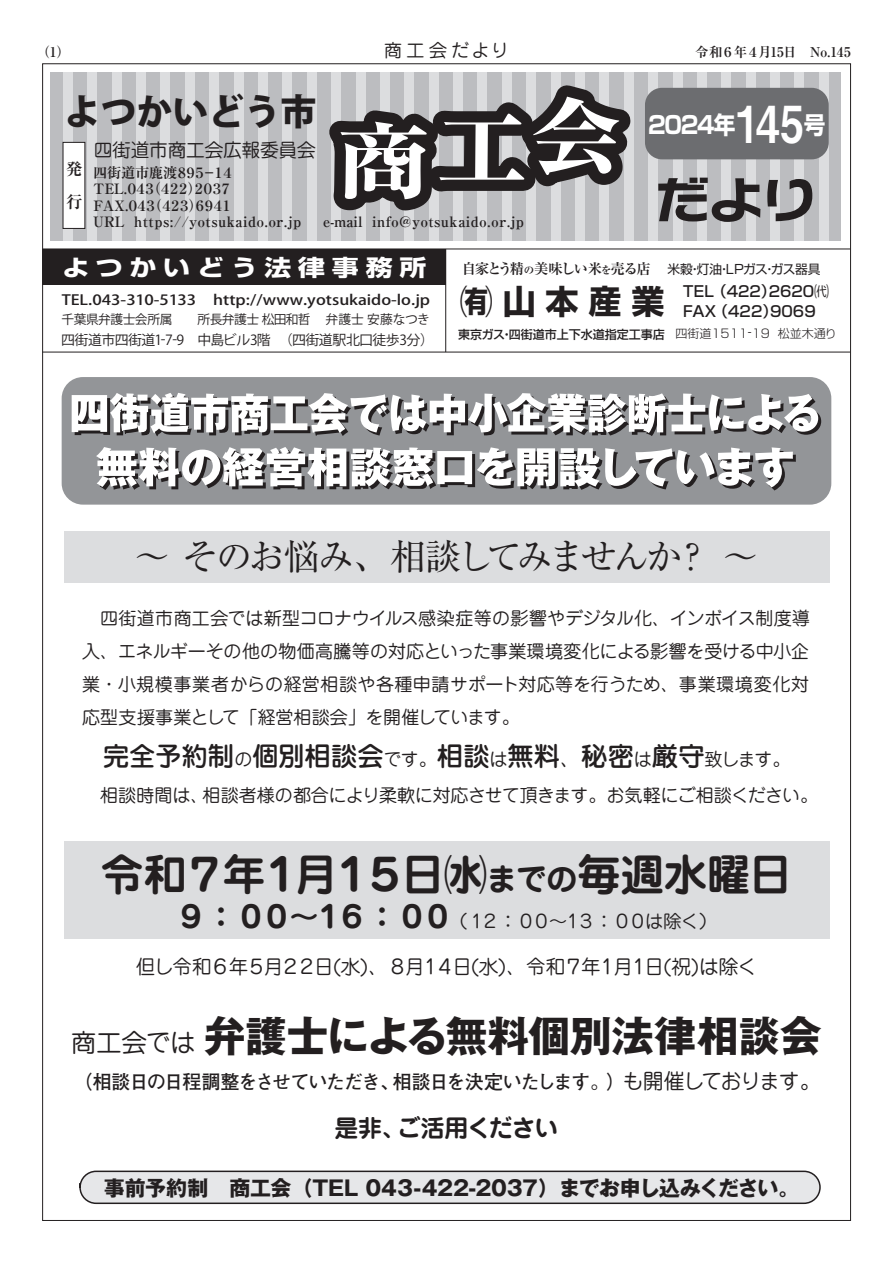
<style>
.page{position:relative;width:893px;height:1263px;background:#fff}
.page>*{position:absolute;margin:0;border:0;box-sizing:border-box;transform-origin:0 0}
.t1{font:700 43.5px "Jun 501 Pro";letter-spacing:-.1em;color:#231f20}
.t2{font:700 42px "Gothic MB101 Pro";letter-spacing:-.015em;color:#231f20}
.t3{font:36px "Ryumin Pro";letter-spacing:-.095em;color:#231f20}
.t4{font:800 36px "Koz Go Pro";color:#231f20}
.t5{font:700 33px "Shin Go Pro";color:#231f20}
.t6{font:500 26.25px "Jun 34 Pro";letter-spacing:.005em;color:#231f20}
.t7{font:700 24px "Jun 501 Pro";letter-spacing:-.04em;color:#231f20}
.t8{font:700 24px "Shin Go Pro";letter-spacing:-.06em;color:#fff;scale:.9 1}
.t9{font:700 22.5px "Shin Go Pro";letter-spacing:.25em;color:#fff;scale:1.2 1}
.t10{font:700 21px "Gothic MB101 Pro";letter-spacing:-.02em;color:#231f20}
.t11{font:19.5px "Jun 201 Pro";letter-spacing:-.115em;color:#231f20}
.t12{font:700 19.2px "Futo Go B101 Pro";letter-spacing:-.075em;color:#231f20}
.t13{font:18.75px "Jun 201 Pro";letter-spacing:-.015em;color:#231f20}
.t14{font:18px/33px "Jun 201 Pro";color:#231f20;text-align:justify}
.t15{font:18px "Jun 201 Pro";letter-spacing:-.145em;color:#231f20}
.t16{font:700 16.5px/32.5px "Ryumin Pro";color:#231f20}
.t17{font:500 15px/19.5px "Shin Go Pro";color:#231f20}
.t18{font:700 14.25px/16.5px "Ryumin Pro";letter-spacing:-.115em;color:#231f20}
.t19{font:700 14.25px "Ryumin Pro";letter-spacing:.035em;color:#231f20}
.t20{font:700 14.25px "Ryumin Pro";letter-spacing:-.095em;color:#231f20}
.t21{font:500 13.95px "Koz Go Pro";color:#231f20;scale:1.19 1}
.t22{font:13.95px "Koz Go Pro";letter-spacing:-.035em;color:#231f20}
.t23{font:700 13.5px "Ryumin Pro";letter-spacing:-.05em;color:#231f20}
.t24{font:12.75px "Koz Go Pro";letter-spacing:-.035em;color:#231f20}
.t25{font:12.75px "Shin Go Pro";letter-spacing:-.015em;color:#231f20}
.t26{font:500 12px "Shin Go Pro";color:#231f20}
.t27{font:300 12px "Shin Go Pro";color:#231f20}
.s1{font-family:"Midashi Go Pro MB31";font-weight:400;font-size:51px}
.s2{font-size:10.5px}
.s3{font-family:"Koz Go Pro";font-weight:400}
.s4{font-family:"Jun 201 Pro";font-weight:400;font-size:18px}
.s5{font-family:"Jun 201 Pro";font-weight:400;font-size:21px}
.s6{font-size:31.5px}
.s7{font-family:"Jun 501 Pro";font-weight:700;font-size:30px}
.s8{font-family:"Jun 201 Pro";font-weight:400;font-size:25.2px}
</style>
<div class="page">
<hr style="left:42px;top:352px;width:808px;height:1px;background:#231f20">
<hr style="left:42px;top:249px;width:808px;height:1px;background:#231f20">
<div style="left:50px;top:72px;width:791px;height:169px;background:#bcbdc0"></div>
<div style="left:63px;top:73px;width:9px;height:168px;background:#dcdddf"></div>
<div style="left:88px;top:73px;width:9px;height:168px;background:#dcdddf"></div>
<div style="left:112px;top:73px;width:9px;height:168px;background:#dcdddf"></div>
<div style="left:136px;top:73px;width:10px;height:168px;background:#dcdddf"></div>
<div style="left:161px;top:73px;width:9px;height:168px;background:#dcdddf"></div>
<div style="left:185px;top:73px;width:9px;height:168px;background:#dcdddf"></div>
<div style="left:478px;top:73px;width:9px;height:168px;background:#dcdddf"></div>
<div style="left:502px;top:73px;width:9px;height:168px;background:#dcdddf"></div>
<div style="left:527px;top:73px;width:9px;height:168px;background:#dcdddf"></div>
<div style="left:551px;top:73px;width:9px;height:168px;background:#dcdddf"></div>
<div style="left:575px;top:73px;width:9px;height:168px;background:#dcdddf"></div>
<div style="left:600px;top:73px;width:9px;height:168px;background:#dcdddf"></div>
<div style="left:624px;top:73px;width:9px;height:168px;background:#dcdddf"></div>
<div style="left:649px;top:73px;width:9px;height:168px;background:#dcdddf"></div>
<div style="left:673px;top:73px;width:9px;height:168px;background:#dcdddf"></div>
<div style="left:697px;top:73px;width:9px;height:168px;background:#dcdddf"></div>
<div style="left:722px;top:73px;width:9px;height:168px;background:#dcdddf"></div>
<div style="left:746px;top:73px;width:9px;height:168px;background:#dcdddf"></div>
<div style="left:771px;top:73px;width:9px;height:168px;background:#dcdddf"></div>
<div style="left:795px;top:73px;width:9px;height:168px;background:#dcdddf"></div>
<div style="left:819px;top:73px;width:9px;height:168px;background:#dcdddf"></div>
<div style="left:63px;top:142px;width:22px;height:87px;background:#fff"></div>
<svg style="left:193px;top:63px;width:273px;height:1158px"></svg>
<div style="left:645px;top:88px;width:184px;height:71px;background:#6c6d70;border-radius:17px"></div>
<svg style="left:340px;top:63px;width:307px;height:147px"></svg>
<svg style="left:658px;top:178px;width:102px;height:44px"></svg>
<svg style="left:767px;top:179px;width:45px;height:42px"></svg>
<div style="left:43px;top:249px;width:403px;height:36px;background:#231f20"></div>
<div style="left:64px;top:841px;width:765px;height:98px;background:#dcdddf"></div>
<svg style="left:79px;top:1170px;width:742px;height:35px"></svg>
<div style="left:64px;top:531px;width:765px;height:51px;background:#dcdddf"></div>
<div style="left:62px;top:377px;width:769px;height:128px;background:#939598;border-radius:21px"></div>
<svg style="left:72px;top:393px;width:749px;height:43px"></svg>
<svg style="left:96px;top:447px;width:700px;height:43px"></svg>
<p class="t23" style="left:36px;top:42px;width:35px">（1）</p>
<p class="t14" style="left:384px;top:32px;width:126px">商工会だより</p>
<p class="t23" style="left:695px;top:42px;width:157px">令和６年４月15日　No.145</p>
<h3 class="t4" style="left:65px;top:88px;width:253px">よつかいどう市</h3>
<p class="t16" style="left:66px;top:152px;width:18px">発行</p>
<p class="t13" style="left:94px;top:135px;width:224px">四街道市商工会広報委員会</p>
<p class="t18" style="left:91px;top:163px;width:212px">四街道市鹿渡８９５－１４<br>ＴＥＬ．０４３（４２２）２０３７<br>ＦＡＸ．０４３（４２３）６９４１<br>URL https://yotsukaido.or.jp</p>
<p class="t19" style="left:323px;top:210px;width:202px">e-mail info@yotsukaido.or.jp</p>
<h3 class="t8" style="left:648px;top:106px;width:198px">2024年<span class="s1">145</span>号</h3>
<p class="t9" style="left:62px;top:249px;width:305px">よつかいどう法律事務所</p>
<p class="t21" style="left:62px;top:291px;width:311px">TEL.043-310-5133　http://www.yotsukaido-lo.jp</p>
<p class="t24" style="left:61px;top:311px;width:113px">千葉県弁護士会所属</p>
<p class="t24" style="left:197px;top:311px;width:234px">所長弁護士松田和哲　 弁護士安藤なつき</p>
<p class="t22" style="left:61px;top:331px;width:374px">四街道市四街道1-7-9 中島ビル3階（四街道駅北口徒歩3分）</p>
<p class="t20" style="left:462px;top:258px;width:190px">自家とう精<span class="s2">の</span>美味しい米<span class="s2">を</span>売る店</p>
<p class="t25" style="left:667px;top:258px;width:155px">米穀・灯油・LPガス・ガス器具</p>
<h3 class="t5" style="left:460px;top:275px;width:206px">㈲山本産業</h3>
<p class="t26" style="left:458px;top:324px;width:208px">東京ガス・四街道市上下水道指定工事店</p>
<p class="t17" style="left:683px;top:280px;width:148px">TEL（422）2620<span class="s3">㈹<br></span>FAX（422）9069</p>
<p class="t27" style="left:675px;top:323px;width:163px">四街道1511-19 松並木通り</p>
<h3 class="t3" style="left:134px;top:528px;width:626px">～ そのお悩み、相談してみませんか？ ～</h3>
<p class="t14" style="left:82px;top:600px;width:729px">　四街道市商工会では新型コロナウイルス感染症等の影響やデジタル化、インボイス制度導入、エネルギーその他の物価高騰等の対応といった事業環境変化による影響を受ける中小企業・小規模事業者からの経営相談や各種申請サポート対応等を行うため、事業環境変化対応型支援事業として「経営相談会」を開催しています。</p>
<h3 class="t6" style="left:103px;top:735px;width:689px">完全予約制<span class="s4">の</span>個別相談会<span class="s4">です。</span>相談<span class="s4">は</span>無料<span class="s5">、</span>秘密<span class="s4">は</span>厳守<span class="s4">致します。</span></h3>
<p class="t14" style="left:82px;top:777px;width:738px">　相談時間は、相談者様の都合により柔軟に対応させて頂きます。お気軽にご相談ください。</p>
<h1 class="t1" style="left:101px;top:840px;width:693px">令和７年１月１５日㈬<span class="s6">までの</span>毎週水曜日</h1>
<p class="t15" style="left:176px;top:907px;width:542px"><span class="s7">９：００～１６：００</span> （１２：００～１３：００は除く）</p>
<p class="t11" style="left:136px;top:951px;width:623px">但し令和６年５月２２日(水)、８月１４日(水)、令和７年１月１日(祝)は除く</p>
<h2 class="t2" style="left:71px;top:1001px;width:752px"><span class="s8">商工会では</span> 弁護士による無料個別法律相談会</h2>
<p class="t12" style="left:73px;top:1066px;width:749px">（相談日の日程調整をさせていただき、相談日を決定いたします。）<span class="s5">も開催しております。</span></p>
<h3 class="t7" style="left:334px;top:1109px;width:226px">是非、ご活用ください</h3>
<p class="t10" style="left:104px;top:1170px;width:697px">事前予約制　商工会（TEL 043-422-2037）までお申し込みください。</p>
</div>
